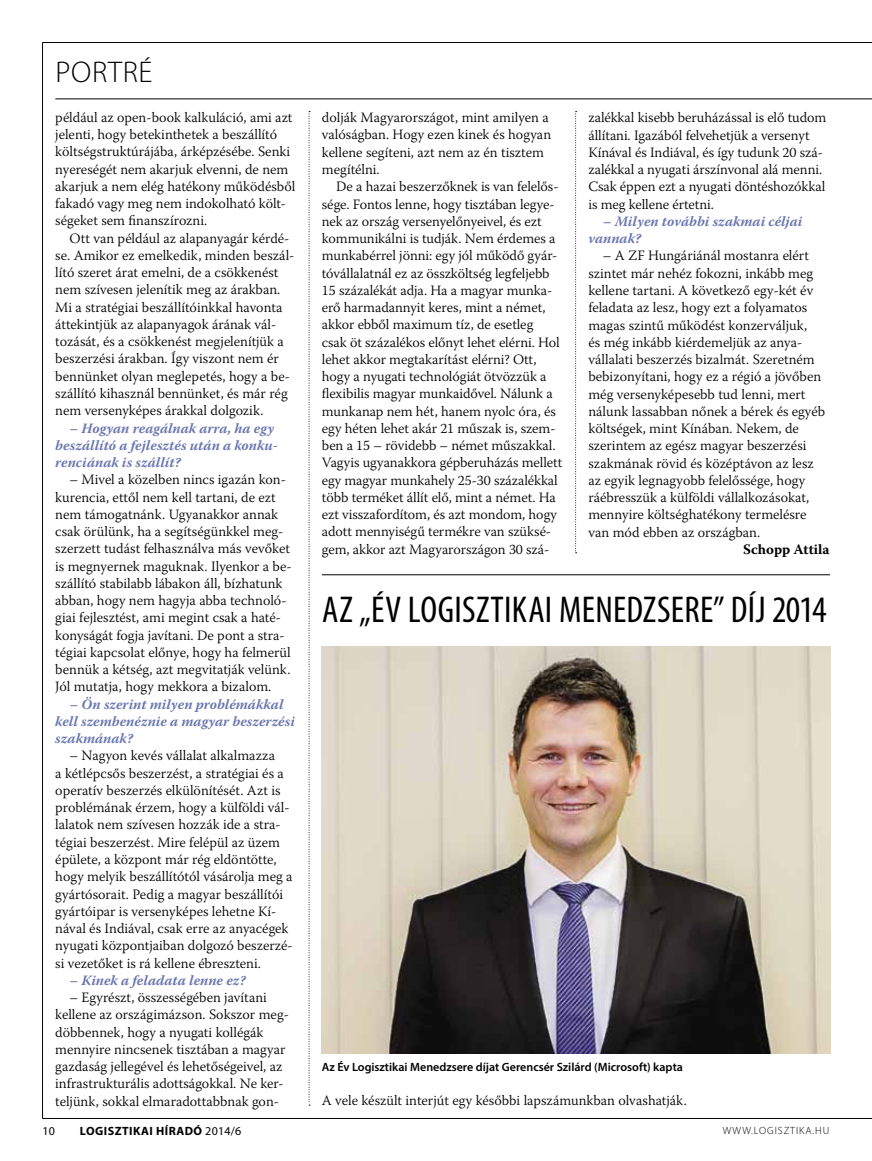
<style>
.page{position:relative;width:872px;height:1161px;background:#fff}
.page>*{position:absolute;margin:0;border:0;box-sizing:border-box;transform-origin:0 0}
.t1{font:condensed 37.5px "Myriad Pro";letter-spacing:.005em;color:#000}
.t2{font:300 30px "Myriad Pro";color:#000}
.t3{font:300 14.25px/17.2px "Warnock Pro";color:#000}
.t4{font:italic 700 14.25px/17.2px "Warnock Pro";color:#6a77af}
.t5{font:700 14.25px "Warnock Pro";color:#000}
.t6{font:600 12px "Myriad Pro";color:#000}
.t7{font:700 12px "Myriad Pro";letter-spacing:.04em;color:#000}
.t8{font:12px "Myriad Pro";color:#000}
.t9{font:300 10.5px "Myriad Pro";letter-spacing:.09em;color:#000}
.s1{font-weight:700}
.s2{font-weight:400}
</style>
<div class="page">
<svg style="left:309px;top:111px;width:1px;height:995px"></svg>
<hr style="left:43px;top:1118px;width:829px;height:1px;background:#000">
<hr style="left:55px;top:99px;width:817px;height:1px;background:#000">
<hr style="left:43px;top:42px;width:829px;height:1px;background:#000">
<hr style="left:42px;top:42px;width:1px;height:1076px;background:#000">
<svg style="left:575px;top:111px;width:1px;height:442px"></svg>
<img style="left:322px;top:646px;width:508px;height:407px">
<hr style="left:322px;top:574px;width:508px;height:1px;background:#000">
<h2 class="t2" style="left:56px;top:55px;width:98px">PORTRÉ</h2>
<p class="t3" style="left:55px;top:108px;width:242px">például az open-book kalkuláció, ami azt jelenti, hogy betekinthetek a beszállító költségstruktúrájába, árképzésébe. Senki nyereségét nem akarjuk elvenni, de nem akarjuk a nem elég hatékony működésből fakadó vagy meg nem indokolható költ&shy;ségeket sem finanszírozni.</p>
<p class="t3" style="left:55px;top:229px;width:241px;text-indent:14px">Ott van például az alapanyagár kérdé&shy;se. Amikor ez emelkedik, minden beszál&shy;lító szeret árat emelni, de a csökkenést nem szívesen jelenítik meg az árakban.<br>Mi a stratégiai beszállítóinkkal havonta áttekintjük az alapanyagok árának vál&shy;tozását, és a csökkenést megjelenítjük a beszerzési árakban. Így viszont nem ér bennünket olyan meglepetés, hogy a be&shy;szállító kihasznál bennünket, és már rég nem versenyképes árakkal dolgozik.</p>
<p class="t4" style="left:55px;top:419px;width:224px;text-indent:14px">– Hogyan reagálnak arra, ha egy beszállító a fejlesztés után a konku&shy;renciának is szállít?</p>
<p class="t3" style="left:55px;top:471px;width:238px;text-indent:14px">– Mivel a közelben nincs igazán kon&shy;kurencia, ettől nem kell tartani, de ezt nem támogatnánk. Ugyanakkor annak csak örülünk, ha a segítségünkkel meg&shy;szerzett tudást felhasználva más vevőket is megnyernek maguknak. Ilyenkor a be&shy;szállító stabilabb lábakon áll, bízhatunk abban, hogy nem hagyja abba technoló&shy;giai fejlesztést, ami megint csak a haté&shy;konyságát fogja javítani. De pont a stra&shy;tégiai kapcsolat előnye, hogy ha felmerül bennük a kétség, azt megvitatják velünk.<br>Jól mutatja, hogy mekkora a bizalom.</p>
<p class="t4" style="left:55px;top:695px;width:241px;text-indent:14px">– Ön szerint milyen problémákkal kell szembenéznie a magyar beszerzési szakmának?</p>
<p class="t3" style="left:55px;top:747px;width:239px;text-indent:14px">– Nagyon kevés vállalat alkalmazza<br>a kétlépcsős beszerzést, a stratégiai és a operatív beszerzés elkülönítését. Azt is problémának érzem, hogy a külföldi vál&shy;lalatok nem szívesen hozzák ide a stra&shy;tégiai beszerzést. Mire felépül az üzem épülete, a központ már rég eldöntötte, hogy melyik beszállítótól vásárolja meg a gyártósorait. Pedig a magyar beszállítói gyártóipar is versenyképes lehetne Kí&shy;nával és Indiával, csak erre az anyacégek nyugati központjaiban dolgozó beszerzé&shy;si vezetőket is rá kellene ébreszteni.</p>
<p class="t4" style="left:70px;top:971px;width:178px">– Kinek a feladata lenne ez?</p>
<p class="t3" style="left:55px;top:988px;width:235px;text-indent:14px">– Egyrészt, összességében javítani kellene az országimázson. Sokszor meg&shy;döbbennek, hogy a nyugati kollégák mennyire nincsenek tisztában a magyar gazdaság jellegével és lehetőségeivel, az infrastrukturális adottságokkal. Ne ker&shy;teljünk, sokkal elmaradottabbnak gon-</p>
<p class="t3" style="left:322px;top:109px;width:231px">dolják Magyarországot, mint amilyen a valóságban. Hogy ezen kinek és hogyan kellene segíteni, azt nem az én tisztem megítélni.</p>
<p class="t3" style="left:322px;top:178px;width:242px;text-indent:14px">De a hazai beszerzőknek is van felelős&shy;sége. Fontos lenne, hogy tisztában legye&shy;nek az ország versenyelőnyeivel, és ezt kommunikálni is tudják. Nem érdemes a munkabérrel jönni: egy jól működő gyár&shy;tóvállalatnál ez az összköltség legfeljebb 15 százalékát adja. Ha a magyar munka&shy;erő harmadannyit keres, mint a német, akkor ebből maximum tíz, de esetleg<br>csak öt százalékos előnyt lehet elérni. Hol lehet akkor megtakarítást elérni? Ott, hogy a nyugati technológiát ötvözzük a flexibilis magyar munkaidővel. Nálunk a munkanap nem hét, hanem nyolc óra, és egy héten lehet akár 21 műszak is, szem&shy;ben a 15 – rövidebb – német műszakkal.<br>Vagyis ugyanakkora gépberuházás mellett egy magyar munkahely 25-30 százalékkal több terméket állít elő, mint a német. Ha ezt visszafordítom, és azt mondom, hogy adott mennyiségű termékre van szüksé&shy;gem, akkor azt Magyarországon 30 szá-</p>
<p class="t3" style="left:588px;top:109px;width:239px">zalékkal kisebb beruházással is elő tudom állítani. Igazából felvehetjük a versenyt Kínával és Indiával, és így tudunk 20 szá&shy;zalékkal a nyugati árszínvonal alá menni.<br>Csak éppen ezt a nyugati döntéshozókkal is meg kellene értetni.</p>
<p class="t4" style="left:588px;top:212px;width:215px;text-indent:14px">– Milyen további szakmai céljai vannak?</p>
<p class="t3" style="left:588px;top:247px;width:238px;text-indent:14px">– A ZF Hungáriánál mostanra elért szintet már nehéz fokozni, inkább meg kellene tartani. A következő egy-két év feladata az lesz, hogy ezt a folyamatos magas szintű működést konzerváljuk,<br>és még inkább kiérdemeljük az anya&shy;vállalati beszerzés bizalmát. Szeretném bebizonyítani, hogy ez a régió a jövőben még versenyképesebb tud lenni, mert nálunk lassabban nőnek a bérek és egyéb költségek, mint Kínában. Nekem, de szerintem az egész magyar beszerzési szakmának rövid és középtávon az lesz az egyik legnagyobb felelőssége, hogy ráébresszük a külföldi vállalkozásokat, mennyire költséghatékony termelésre van mód ebben az országban.</p>
<p class="t5" style="left:743px;top:541px;width:88px">Schopp Attila</p>
<h1 class="t1" style="left:322px;top:587px;width:506px">AZ „ÉV LOGISZTIKAI MENEDZSERE” DÍJ 2014</h1>
<p class="t6" style="left:322px;top:1059px;width:362px">Az Év Logisztikai Menedzsere díjat Gerencsér Szilárd (Microsoft) kapta</p>
<p class="t3" style="left:322px;top:1092px;width:366px">A vele készült interjút egy későbbi lapszámunkban olvashatják.</p>
<p class="t8" style="left:43px;top:1124px;width:24px">10 <span class="s1">L</span></p>
<p class="t7" style="left:86px;top:1123px;width:157px">OGISZTIKAI HÍRADÓ <span class="s2">2014/6</span></p>
<p class="t9" style="left:722px;top:1125px;width:108px">WWW.LOGISZTIKA.HU</p>
</div>
